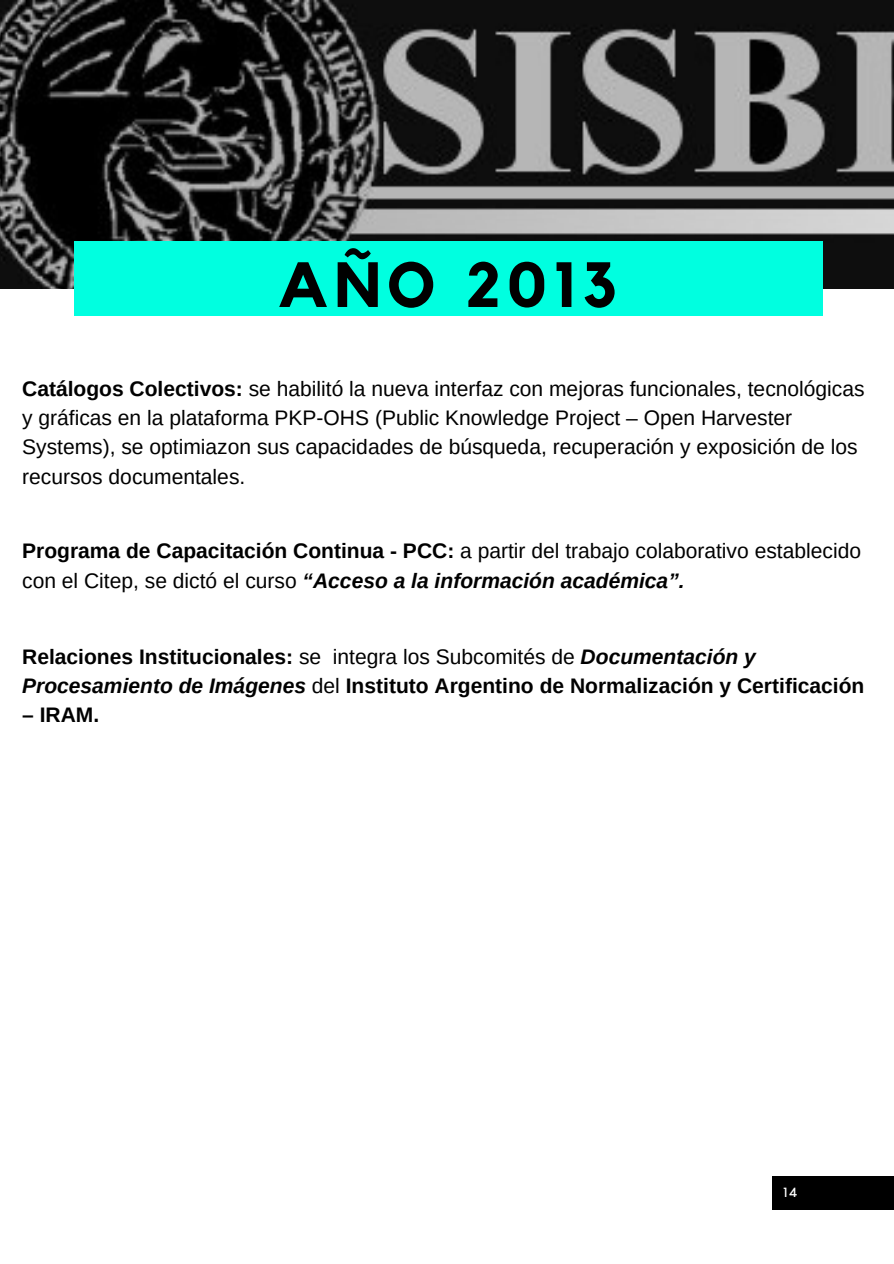
<style>
.page{position:relative;width:894px;height:1264px;background:#fff}
.page>*{position:absolute;margin:0;border:0;box-sizing:border-box;transform-origin:0 0}
.t1{font:700 63px "Kollektif";letter-spacing:.1em;color:#000}
.t2{font:21px/29.2px "Arimo";color:#000}
.t3{font:700 21px/29.2px "Arimo";color:#000}
.t4{font:13.2px "Kollektif";color:#fff}
.s1{font-weight:700}
.s2{font-weight:700;font-style:italic}
.s3{font-weight:400}
.s4{font-style:italic}
</style>
<div class="page">
<img style="left:0;top:0;width:893px;height:288px">
<div style="left:74px;top:241px;width:748px;height:74px;background:#00ffe0"></div>
<div style="left:772px;top:1176px;width:121px;height:33px;background:#000"></div>
<h1 class="t1" style="left:278px;top:256px;width:340px">AÑO 2013</h1>
<p class="t2" style="left:22px;top:374px;width:843px"><span class="s1">Catálogos Colectivos:</span> se habilitó la nueva interfaz con mejoras funcionales, tecnológicas y gráficas en la plataforma PKP-OHS (Public Knowledge Project – Open Harvester Systems), se optimiazon sus capacidades de búsqueda, recuperación y exposición de los recursos documentales.</p>
<p class="t2" style="left:22px;top:536px;width:840px"><span class="s1">Programa de Capacitación Continua - PCC:</span> a partir del trabajo colaborativo establecido con el Citep, se dictó el curso <span class="s2">“Acceso a la información académica”.</span></p>
<p class="t3" style="left:22px;top:641px;width:843px">Relaciones Institucionales: <span class="s3">se integra los Subcomités de</span> <span class="s4">Documentación y<br>Procesamiento de Imágenes</span> <span class="s3">del</span> Instituto Argentino de Normalización y Certificación</p>
<p class="t3" style="left:22px;top:700px;width:79px">– IRAM.</p>
<p class="t4" style="left:783px;top:1186px;width:15px">14</p>
</div>
